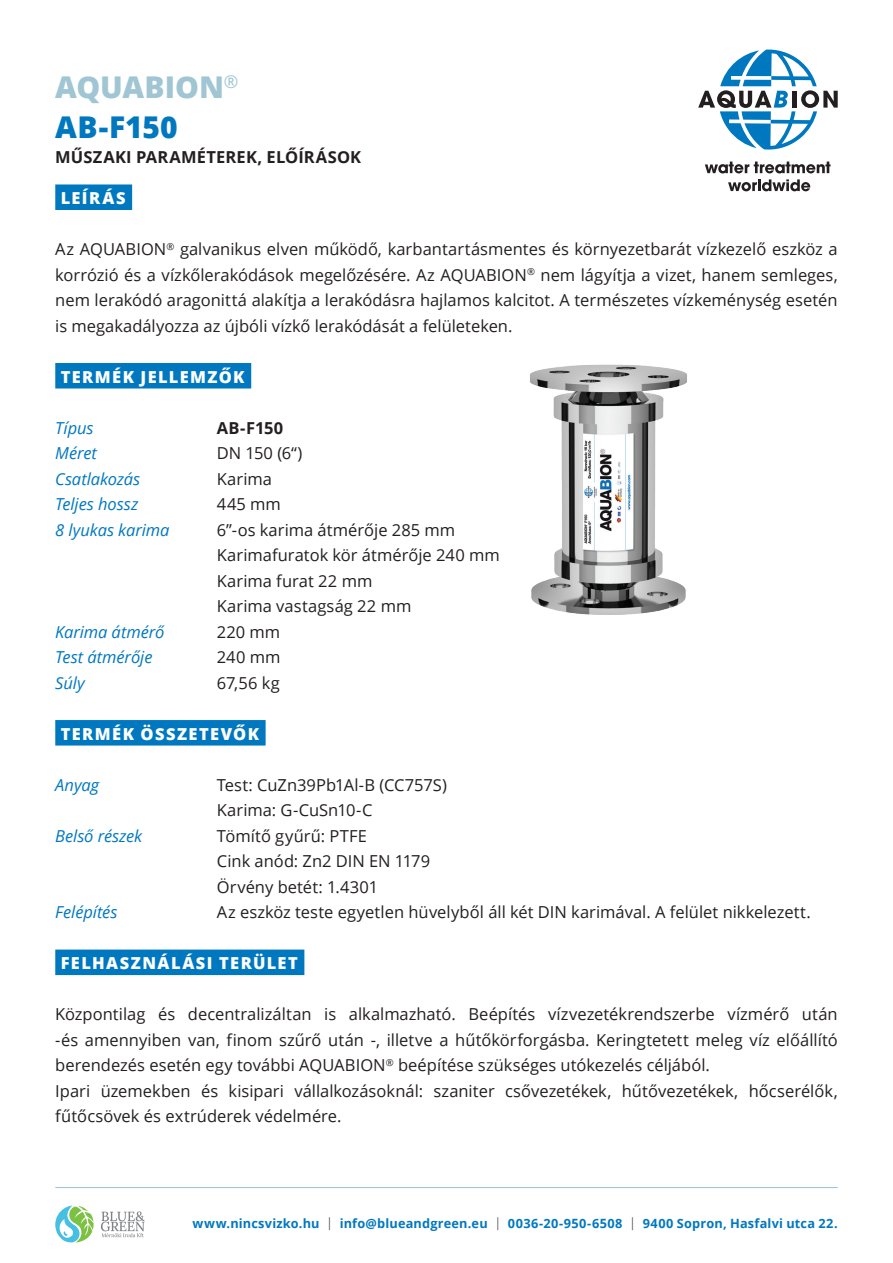
<style>
.page{position:relative;width:893px;height:1263px;background:#fff}
.page>*{position:absolute;margin:0;border:0;box-sizing:border-box;transform-origin:0 0}
.t1{font:800 30px "Open Sans";color:#a1c6d3}
.t2{font:800 30px "Open Sans";color:#0078c0}
.kenyerszoveg{font:16.5px/25.5px "Open Sans";color:#231f20;text-align:justify}
.kenyerszoveg-2{font:italic 16.5px "Open Sans";letter-spacing:-.005em;color:#0078c0}
.címsor_1{font:800 16.5px "Open Sans";letter-spacing:.085em;color:#fff}
.cimsor_3{font:700 16.5px "Open Sans";letter-spacing:.01em;color:#231f20}
.kenyerszoveg-3{font:700 16.5px "Open Sans";letter-spacing:.005em;color:#231f20}
.t3{font:700 12.75px "Open Sans";letter-spacing:.015em;color:#0078c0}
.s1{font-weight:300;color:#231f20}
</style>
<div class="page">
<hr style="left:55px;top:1187px;width:783px;height:1px;background:#a1c6d3">
<svg style="left:55px;top:1205px;width:39px;height:37px"></svg>
<svg style="left:101px;top:1211px;width:44px;height:26px"></svg>
<svg style="left:698px;top:50px;width:140px;height:100px"></svg>
<svg style="left:705px;top:162px;width:126px;height:11px"></svg>
<svg style="left:728px;top:179px;width:82px;height:12px"></svg>
<div style="left:55px;top:184px;width:77px;height:26px;background:#0078c0"></div>
<div style="left:55px;top:363px;width:196px;height:25px;background:#0078c0"></div>
<div style="left:55px;top:720px;width:211px;height:25px;background:#0078c0"></div>
<div style="left:55px;top:949px;width:249px;height:26px;background:#0078c0"></div>
<img style="left:530px;top:364px;width:157px;height:250px">
<p class="t1" style="left:55px;top:64px;width:185px">AQUABION<sup>®</sup></p>
<p class="t2" style="left:55px;top:104px;width:124px">AB-F150</p>
<p class="cimsor_3" style="left:55px;top:146px;width:307px">MŰSZAKI PARAMÉTEREK, ELŐÍRÁSOK</p>
<p class="címsor_1" style="left:61px;top:185px;width:66px">LEÍRÁS</p>
<p class="kenyerszoveg" style="left:55px;top:236px;width:784px">Az AQUABION<sup>®</sup> galvanikus elven működő, karbantartásmentes és környezetbarát vízkezelő eszköz a korrózió és a vízkőlerakódások megelőzésére. Az AQUABION<sup>®</sup> nem lágyítja a vizet, hanem semleges, nem lerakódó aragonittá alakítja a lerakódásra hajlamos kalcitot. A természetes vízkeménység esetén is megakadályozza az újbóli vízkő lerakódását a felületeken.</p>
<p class="címsor_1" style="left:61px;top:364px;width:185px">TERMÉK JELLEMZŐK</p>
<p class="kenyerszoveg-2" style="left:55px;top:416px;width:40px">Típus</p>
<p class="kenyerszoveg-3" style="left:217px;top:416px;width:68px">AB-F150</p>
<p class="kenyerszoveg-2" style="left:55px;top:442px;width:43px">Méret</p>
<p class="kenyerszoveg" style="left:217px;top:440px;width:87px">DN 150 (6“)</p>
<p class="kenyerszoveg-2" style="left:55px;top:467px;width:87px">Csatlakozás</p>
<p class="kenyerszoveg" style="left:217px;top:465px;width:57px">Karima</p>
<p class="kenyerszoveg-2" style="left:55px;top:493px;width:85px">Teljes hossz</p>
<p class="kenyerszoveg" style="left:217px;top:491px;width:66px">445 mm</p>
<p class="kenyerszoveg-2" style="left:55px;top:518px;width:116px">8 lyukas karima</p>
<p class="kenyerszoveg" style="left:217px;top:516px;width:240px">6”-os karima átmérője 285 mm</p>
<p class="kenyerszoveg" style="left:217px;top:542px;width:284px">Karimafuratok kör átmérője 240 mm</p>
<p class="kenyerszoveg" style="left:217px;top:567px;width:157px">Karima furat 22 mm</p>
<p class="kenyerszoveg" style="left:217px;top:593px;width:196px">Karima vastagság 22 mm</p>
<p class="kenyerszoveg-2" style="left:55px;top:620px;width:111px">Karima átmérő</p>
<p class="kenyerszoveg" style="left:217px;top:618px;width:65px">220 mm</p>
<p class="kenyerszoveg-2" style="left:55px;top:646px;width:99px">Test átmérője</p>
<p class="kenyerszoveg" style="left:217px;top:644px;width:65px">240 mm</p>
<p class="kenyerszoveg-2" style="left:55px;top:671px;width:31px">Súly</p>
<p class="kenyerszoveg" style="left:217px;top:669px;width:65px">67,56 kg</p>
<p class="címsor_1" style="left:61px;top:721px;width:200px">TERMÉK ÖSSZETEVŐK</p>
<p class="kenyerszoveg-2" style="left:55px;top:773px;width:45px">Anyag</p>
<p class="kenyerszoveg" style="left:217px;top:771px;width:232px">Test: CuZn39Pb1Al-B (CC757S)</p>
<p class="kenyerszoveg" style="left:217px;top:797px;width:157px">Karima: G-CuSn10-C</p>
<p class="kenyerszoveg-2" style="left:55px;top:824px;width:88px">Belső részek</p>
<p class="kenyerszoveg" style="left:217px;top:822px;width:152px">Tömítő gyűrű: PTFE</p>
<p class="kenyerszoveg" style="left:217px;top:848px;width:215px">Cink anód: Zn2 DIN EN 1179</p>
<p class="kenyerszoveg" style="left:217px;top:873px;width:163px">Örvény betét: 1.4301</p>
<p class="kenyerszoveg-2" style="left:55px;top:901px;width:64px">Felépítés</p>
<p class="kenyerszoveg" style="left:217px;top:899px;width:595px">Az eszköz teste egyetlen hüvelyből áll két DIN karimával. A felület nikkelezett.</p>
<p class="címsor_1" style="left:61px;top:950px;width:239px">FELHASZNÁLÁSI TERÜLET</p>
<p class="kenyerszoveg" style="left:55px;top:1001px;width:784px">Központilag és decentralizáltan is alkalmazható. Beépítés vízvezetékrendszerbe vízmérő után -és amennyiben van, finom szűrő után -, illetve a hűtőkörforgásba. Keringtetett meleg víz előállító berendezés esetén egy további AQUABION<sup>®</sup> beépítése szükséges utókezelés céljából.</p>
<p class="kenyerszoveg" style="left:55px;top:1077px;width:784px">Ipari üzemekben és kisipari vállalkozásoknál: szaniter csővezetékek, hűtővezetékek, hőcserélők, fűtőcsövek és extrúderek védelmére.</p>
<p class="t3" style="left:193px;top:1215px;width:647px">www.nincsvizko.hu <span class="s1">|</span> info@blueandgreen.eu <span class="s1">|</span> 0036-20-950-6508 <span class="s1">|</span> 9400 Sopron, Hasfalvi utca 22.</p>
</div>
